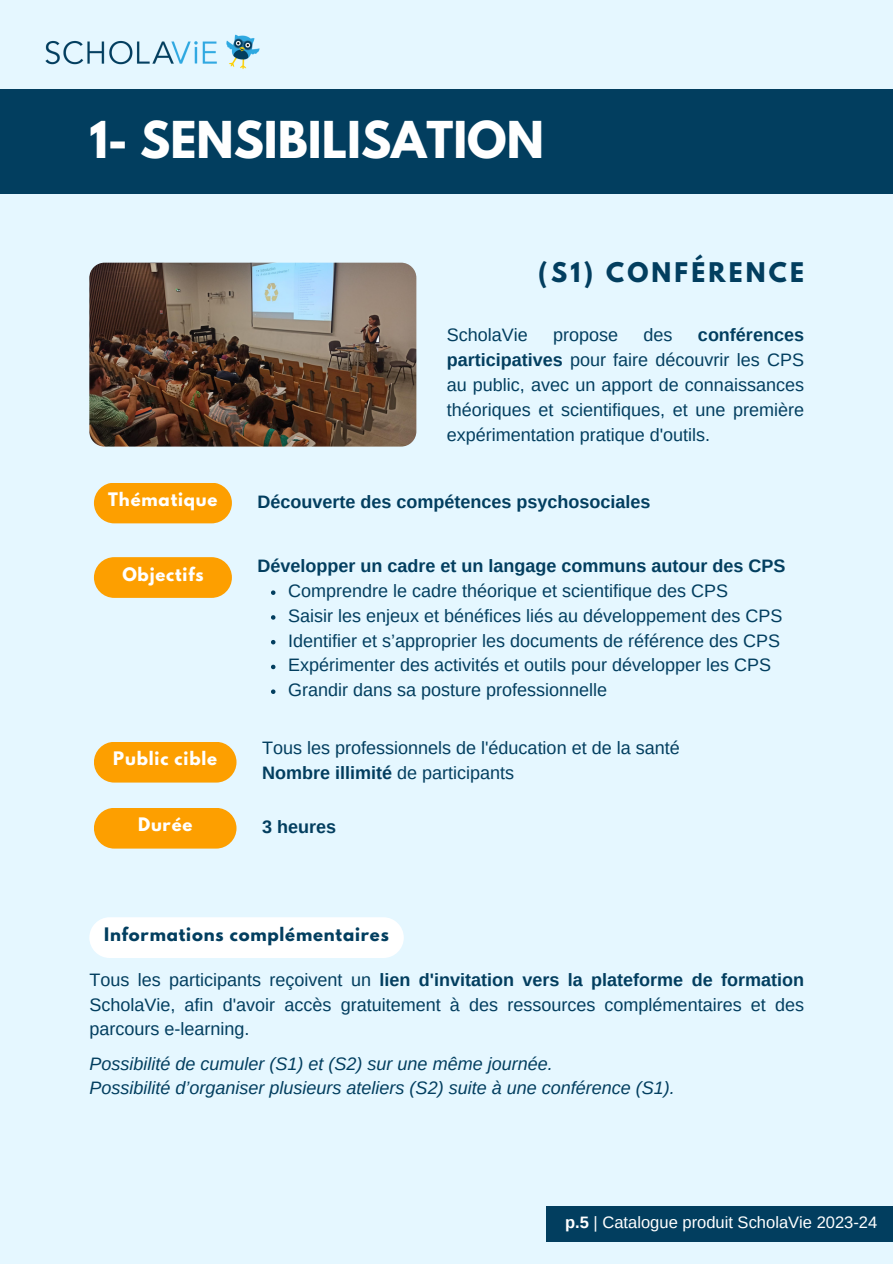
<style>
.page{position:relative;width:893px;height:1264px;background:#fff}
.page>*{position:absolute;margin:0;border:0;box-sizing:border-box;transform-origin:0 0}
.t1{font:700 45px "League Spartan";color:#fff}
.t2{font:700 24px "League Spartan";letter-spacing:.13em;color:#023e5f}
.t3{font:18px/24.8px "Arimo";color:#023e5f;text-align:justify}
.t4{font:700 18px "Arimo";color:#023e5f}
.t5{font:italic 18px "Arimo";color:#023e5f}
.t6{font:16.5px "Arimo";color:#fff}
.t7{font:700 16.5px "League Spartan";letter-spacing:.05em;color:#fff}
.t8{font:700 16.5px "League Spartan";letter-spacing:.05em;color:#023e5f}
.s1{font-weight:700}
.s2{font-weight:400}
</style>
<div class="page">
<div style="left:0;top:0;width:892px;height:1263px;background:#e5f7ff"></div>
<div style="left:546px;top:1206px;width:346px;height:35px;background:#023e5f"></div>
<div style="left:0;top:89px;width:892px;height:105px;background:#023e5f"></div>
<img style="left:45px;top:34px;width:215px;height:36px">
<img style="left:89px;top:263px;width:327px;height:183px;border-radius:15px">
<div style="left:94px;top:482px;width:138px;height:41px;background:#fd9f00;border-radius:20px"></div>
<div style="left:94px;top:807px;width:142px;height:41px;background:#fd9f00;border-radius:20px"></div>
<svg style="left:271px;top:590px;width:4px;height:5px"></svg>
<svg style="left:271px;top:615px;width:4px;height:4px"></svg>
<svg style="left:271px;top:640px;width:4px;height:4px"></svg>
<svg style="left:271px;top:664px;width:4px;height:5px"></svg>
<svg style="left:271px;top:689px;width:4px;height:5px"></svg>
<div style="left:94px;top:557px;width:138px;height:41px;background:#fd9f00;border-radius:20px"></div>
<div style="left:94px;top:741px;width:142px;height:41px;background:#fd9f00;border-radius:20px"></div>
<div style="left:89px;top:917px;width:314px;height:41px;background:#fff;border-radius:20px"></div>
<h2 class="t1" style="left:89px;top:118px;width:456px">1- SENSIBILISATION</h2>
<p class="t2" style="left:538px;top:260px;width:267px">(S1) CONFÉRENCE</p>
<p class="t7" style="left:108px;top:491px;width:111px">Thématique</p>
<p class="t7" style="left:122px;top:566px;width:83px">Objectifs</p>
<p class="t7" style="left:113px;top:750px;width:105px">Public cible</p>
<h3 class="t3" style="left:446px;top:323px;width:359px;text-indent:251px"><span class="s1">conférences participatives</span> pour faire découvrir les CPS au public, avec un apport de connaissances théoriques et scientifiques, et une première expérimentation pratique d'outils.</h3>
<h3 class="t3" style="left:446px;top:323px;width:82px">ScholaVie</h3>
<h3 class="t3" style="left:553px;top:323px;width:67px">propose</h3>
<h3 class="t3" style="left:643px;top:323px;width:31px">des</h3>
<h3 class="t4" style="left:257px;top:491px;width:394px">Découverte des compétences psychosociales</h3>
<p class="t4" style="left:257px;top:556px;width:529px">Développer un cadre et un langage communs autour des CPS</p>
<p class="t3" style="left:288px;top:578px;width:441px">Comprendre le cadre théorique et scientifique des CPS</p>
<p class="t3" style="left:288px;top:603px;width:495px">Saisir les enjeux et bénéfices liés au développement des CPS</p>
<p class="t3" style="left:288px;top:628px;width:493px">Identifier et s’approprier les documents de référence des CPS</p>
<p class="t3" style="left:288px;top:653px;width:484px">Expérimenter des activités et outils pour développer les CPS</p>
<p class="t3" style="left:288px;top:677px;width:321px">Grandir dans sa posture professionnelle</p>
<h3 class="t3" style="left:262px;top:735px;width:419px">Tous les professionnels de l'éducation et de la santé</h3>
<p class="t4" style="left:262px;top:762px;width:254px">Nombre illimité <span class="s2">de participants</span></p>
<p class="t7" style="left:138px;top:816px;width:56px">Durée</p>
<p class="t4" style="left:262px;top:816px;width:75px">3 heures</p>
<p class="t8" style="left:104px;top:926px;width:286px">Informations complémentaires</p>
<p class="t3" style="left:89px;top:967px;width:716px">Tous les participants reçoivent un <span class="s1">lien d'invitation vers la plateforme de formation </span>ScholaVie, afin d'avoir accès gratuitement à des ressources complémentaires et des parcours e-learning.</p>
<p class="t5" style="left:89px;top:1053px;width:465px">Possibilité de cumuler (S1) et (S2) sur une même journée.</p>
<p class="t5" style="left:89px;top:1077px;width:587px">Possibilité d’organiser plusieurs ateliers (S2) suite à une conférence (S1).</p>
<p class="t6" style="left:565px;top:1213px;width:314px"><span class="s1">p.5</span> | Catalogue produit ScholaVie 2023-24</p>
</div>
